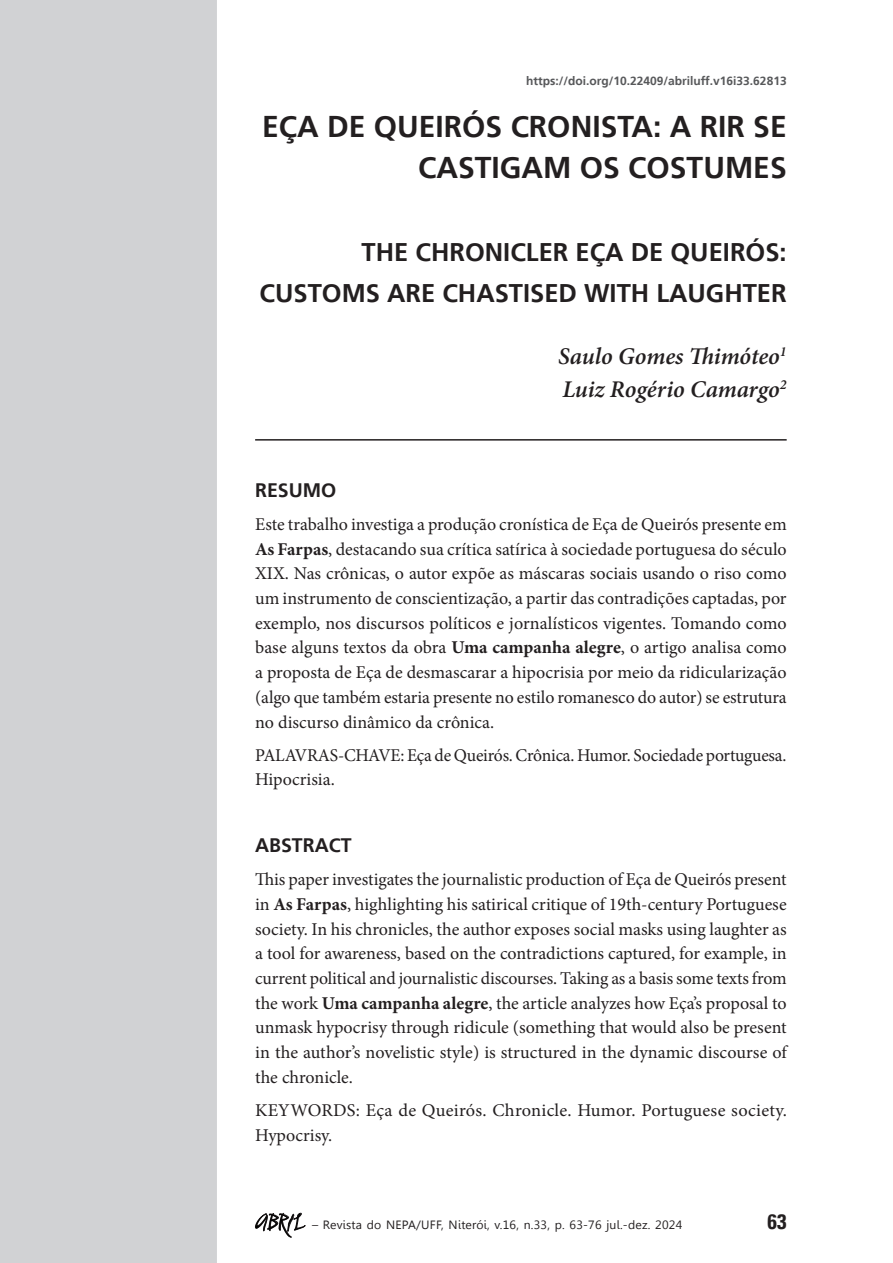
<style>
.page{position:relative;width:893px;height:1263px;background:#fff}
.page>*{position:absolute;margin:0;border:0;box-sizing:border-box;transform-origin:0 0}
.t1{font:700 30px/41.2px "Frutiger LT";color:#231f20;text-align:right}
.t2{font:700 25.5px/41.2px "Frutiger LT";color:#231f20;text-align:right}
.t3{font:italic 600 24px/33.2px "Minion Pro";letter-spacing:-.005em;color:#231f20}
.t4{font:700 condensed 21px "Univers LT";color:#231f20}
.t5{font:700 19.5px "Frutiger LT";color:#231f20}
.t6{font:18px/24.8px "Minion Pro";color:#231f20;text-align:justify}
.t7{font:12px "Gisha";letter-spacing:.02em;color:#231f20}
.t8{font:700 12px "Frutiger LT";color:#57585a}
.s1{font-weight:700}
.s2{font-family:"Dali";font-size:18px}
</style>
<div class="page">
<div style="left:1px;top:0;width:216px;height:1263px;background:#d1d2d4"></div>
<svg style="left:0;top:0;width:1px;height:1263px"></svg>
<hr style="left:255px;top:439px;width:532px;height:2px;background:#231f20">
<p class="t8" style="left:526px;top:74px;width:262px">https://doi.org/10.22409/abriluff.v16i33.62813</p>
<h1 class="t1" style="left:262px;top:106px;width:526px">EÇA DE QUEIRÓS CRONISTA: A RIR SE<br>CASTIGAM OS COSTUMES</h1>
<h2 class="t2" style="left:260px;top:231px;width:529px">THE CHRONICLER EÇA DE QUEIRÓS:<br>CUSTOMS ARE CHASTISED WITH LAUGHTER</h2>
<h3 class="t3" style="left:558px;top:339px;width:230px">Saulo Gomes Thimóteo<sup>1<br></sup>Luiz Rogério Camargo<sup>2</sup></h3>
<p class="t5" style="left:255px;top:479px;width:83px">RESUMO</p>
<p class="t6" style="left:255px;top:512px;width:533px">Este trabalho investiga a produção cronística de Eça de Queirós presente em <span class="s1">As Farpas</span>, destacando sua crítica satírica à sociedade portuguesa do século XIX. Nas crônicas, o autor expõe as máscaras sociais usando o riso como um instrumento de conscientização, a partir das contradições captadas, por exemplo, nos discursos políticos e jornalísticos vigentes. Tomando como base alguns textos da obra <span class="s1">Uma campanha alegre</span>, o artigo analisa como a proposta de Eça de desmascarar a hipocrisia por meio da ridicularização (algo que também estaria presente no estilo romanesco do autor) se estrutura no discurso dinâmico da crônica.</p>
<p class="t6" style="left:255px;top:743px;width:533px">PALAVRAS-CHAVE: Eça de Queirós. Crônica. Humor. Sociedade portuguesa.<br>Hipocrisia.</p>
<p class="t5" style="left:255px;top:834px;width:98px">ABSTRACT</p>
<p class="t6" style="left:255px;top:867px;width:533px">This paper investigates the journalistic production of Eça de Queirós present in <span class="s1">As Farpas</span>, highlighting his satirical critique of 19th-century Portuguese society. In his chronicles, the author exposes social masks using laughter as a tool for awareness, based on the contradictions captured, for example, in current political and journalistic discourses. Taking as a basis some texts from the work <span class="s1">Uma campanha alegre</span>, the article analyzes how Eça’s proposal to unmask hypocrisy through ridicule (something that would also be present in the author’s novelistic style) is structured in the dynamic discourse of the chronicle.</p>
<p class="t6" style="left:255px;top:1098px;width:533px">KEYWORDS: Eça de Queirós. Chronicle. Humor. Portuguese society.<br>Hypocrisy.</p>
<p class="t7" style="left:255px;top:1217px;width:429px"><span class="s2">ABRIL</span> – Revista do NEPA/UFF, Niterói, v.16, n.33, p. 63-76 jul.-dez. 2024</p>
<p class="t4" style="left:767px;top:1208px;width:21px">63</p>
</div>
